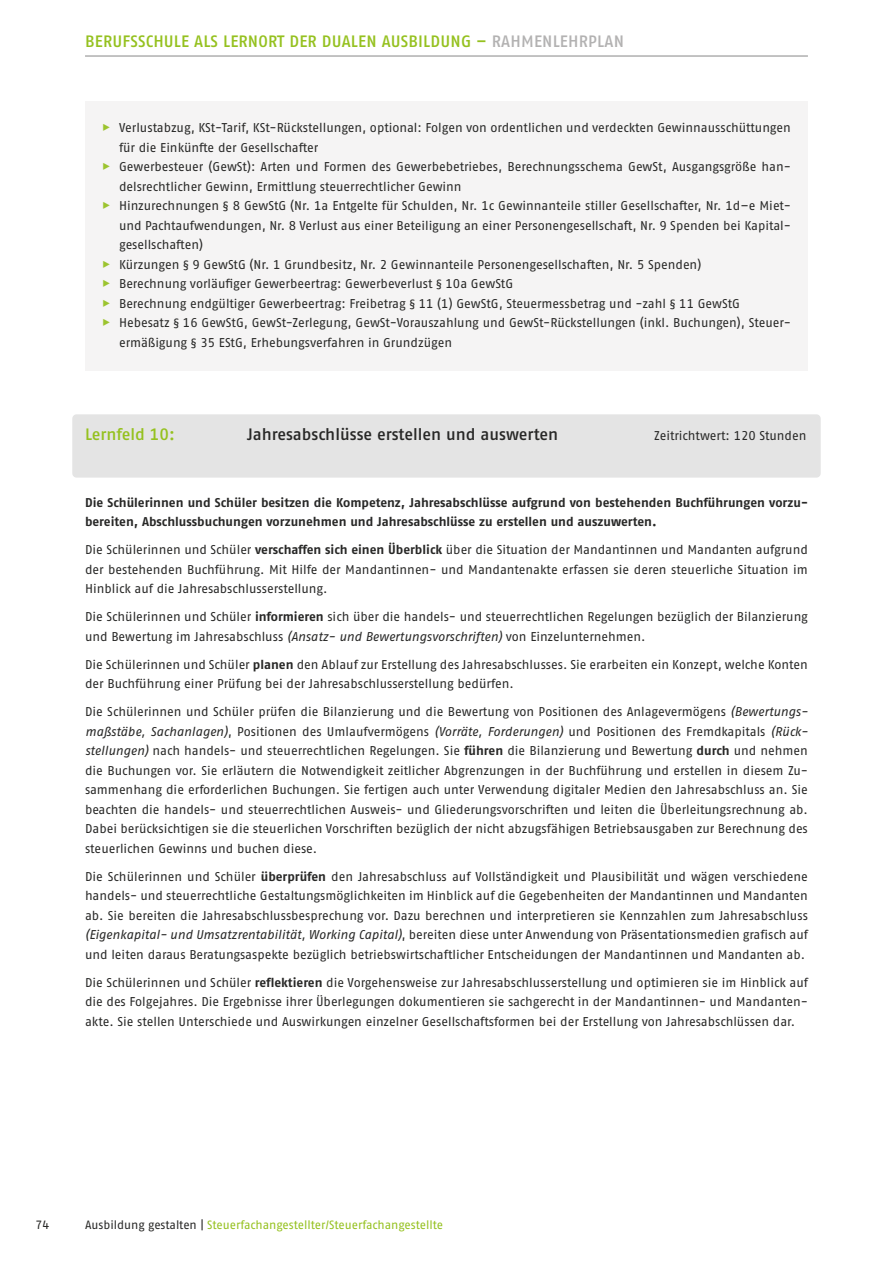
<style>
.page{position:relative;width:893px;height:1263px;background:#fff}
.page>*{position:absolute;margin:0;border:0;box-sizing:border-box;transform-origin:0 0}
.Lernfelder_Name_Lernfeld{font:500 16.5px "Fago Pro";letter-spacing:.01em;color:#95c11f}
.Lernfelder_Name_Lernfeld-2{font:500 16.5px "Fago Pro";letter-spacing:-.005em;color:#282827}
.Fliesstext_gesamt_id1952{font:12.75px/19.5px "Fago Pro";letter-spacing:-.005em;color:#282827}
.Fliesstext_gesamt_id1952-2{font:700 12.75px/19.5px "Fago Pro";color:#282827}
.Lernfelder_Name_Lernfeld-3{font:12.75px "Fago Pro";letter-spacing:-.005em;color:#282827}
.t1{font:12px "Fago Pro";letter-spacing:-.005em;color:#95c11f}
.t2{font:12px "Fago Pro";color:#282827}
.s1{color:#b3b2b2}
.s2{color:#9cc42e}
.s3{font-weight:700}
.s4{font-style:italic}
.s5{color:#282827}
</style>
<div class="page">
<hr style="left:85px;top:56px;width:723px;height:1px;background:#878787">
<div style="left:85px;top:101px;width:723px;height:75px;background:#f5f4f4"></div>
<div style="left:85px;top:140px;width:723px;height:75px;background:#f5f4f4"></div>
<div style="left:85px;top:179px;width:723px;height:94px;background:#f5f4f4"></div>
<div style="left:85px;top:257px;width:723px;height:55px;background:#f5f4f4"></div>
<div style="left:85px;top:296px;width:723px;height:75px;background:#f5f4f4"></div>
<div style="left:72px;top:414px;width:749px;height:64px;background:#e4e4e4;border-radius:4px"></div>
<p class="Lernfelder_Name_Lernfeld" style="left:85px;top:31px;width:540px">BERUFSSCHULE ALS LERNORT DER DUALEN AUSBILDUNG – <span class="s1">RAHMENLEHRPLAN</span></p>
<p class="Fliesstext_gesamt_id1952" style="left:119px;top:118px;width:673px;text-indent:-17px"><span class="s2">▶</span> Verlustabzug, KSt-Tarif, KSt-Rückstellungen, optional: Folgen von ordentlichen und verdeckten Gewinnausschüttungen für die Einkünfte der Gesellschafter</p>
<p class="Fliesstext_gesamt_id1952" style="left:119px;top:157px;width:673px;text-indent:-17px"><span class="s2">▶</span> Gewerbesteuer (GewSt): Arten und Formen des Gewerbebetriebes, Berechnungsschema GewSt, Ausgangsgröße han&shy;delsrechtlicher Gewinn, Ermittlung steuerrechtlicher Gewinn</p>
<p class="Fliesstext_gesamt_id1952" style="left:119px;top:196px;width:673px;text-align:justify;text-indent:-17px"><span class="s2">▶</span> Hinzurechnungen § 8 GewStG (Nr. 1a Entgelte für Schulden, Nr. 1c Gewinnanteile stiller Gesellschafter, Nr. 1d–e Miet&shy;und Pachtaufwendungen, Nr. 8 Verlust aus einer Beteiligung an einer Personengesellschaft, Nr. 9 Spenden bei Kapital&shy;gesellschaften)</p>
<p class="Fliesstext_gesamt_id1952" style="left:102px;top:255px;width:601px"><span class="s2">▶</span> Kürzungen § 9 GewStG (Nr. 1 Grundbesitz, Nr. 2 Gewinnanteile Personengesellschaften, Nr. 5 Spenden)</p>
<p class="Fliesstext_gesamt_id1952" style="left:102px;top:274px;width:413px"><span class="s2">▶</span> Berechnung vorläufiger Gewerbeertrag: Gewerbeverlust § 10a GewStG</p>
<p class="Fliesstext_gesamt_id1952" style="left:102px;top:294px;width:640px"><span class="s2">▶</span> Berechnung endgültiger Gewerbeertrag: Freibetrag § 11 (1) GewStG, Steuermessbetrag und -zahl § 11 GewStG</p>
<p class="Fliesstext_gesamt_id1952" style="left:119px;top:313px;width:673px;text-indent:-17px"><span class="s2">▶</span> Hebesatz § 16 GewStG, GewSt-Zerlegung, GewSt-Vorauszahlung und GewSt-Rückstellungen (inkl. Buchungen), Steuer&shy;ermäßigung § 35 EStG, Erhebungsverfahren in Grundzügen</p>
<p class="Lernfelder_Name_Lernfeld" style="left:85px;top:424px;width:91px">Lernfeld 10:</p>
<p class="Lernfelder_Name_Lernfeld-2" style="left:247px;top:424px;width:313px">Jahresabschlüsse erstellen und auswerten</p>
<p class="Lernfelder_Name_Lernfeld-3" style="left:654px;top:428px;width:154px">Zeitrichtwert: 120 Stunden</p>
<p class="Fliesstext_gesamt_id1952-2" style="left:85px;top:492px;width:724px">Die Schülerinnen und Schüler besitzen die Kompetenz, Jahresabschlüsse aufgrund von bestehenden Buchführungen vorzu&shy;bereiten, Abschlussbuchungen vorzunehmen und Jahresabschlüsse zu erstellen und auszuwerten.</p>
<p class="Fliesstext_gesamt_id1952" style="left:85px;top:540px;width:724px;text-align:justify">Die Schülerinnen und Schüler <span class="s3">verschaffen sich einen Überblick</span> über die Situation der Mandantinnen und Mandanten aufgrund der bestehenden Buchführung. Mit Hilfe der Mandantinnen- und Mandantenakte erfassen sie deren steuerliche Situation im Hinblick auf die Jahresabschlusserstellung.</p>
<p class="Fliesstext_gesamt_id1952" style="left:85px;top:607px;width:724px">Die Schülerinnen und Schüler <span class="s3">informieren</span> sich über die handels- und steuerrechtlichen Regelungen bezüglich der Bilanzierung und Bewertung im Jahresabschluss <span class="s4">(Ansatz- und Bewertungsvorschriften)</span> von Einzelunternehmen.</p>
<p class="Fliesstext_gesamt_id1952" style="left:85px;top:654px;width:724px">Die Schülerinnen und Schüler <span class="s3">planen</span> den Ablauf zur Erstellung des Jahresabschlusses. Sie erarbeiten ein Konzept, welche Konten der Buchführung einer Prüfung bei der Jahresabschlusserstellung bedürfen.</p>
<p class="Fliesstext_gesamt_id1952" style="left:85px;top:702px;width:724px;text-align:justify">Die Schülerinnen und Schüler prüfen die Bilanzierung und die Bewertung von Positionen des Anlagevermögens <span class="s4">(Bewertungs&shy;maßstäbe, Sachanlagen)</span>, Positionen des Umlaufvermögens <span class="s4">(Vorräte, Forderungen)</span> und Positionen des Fremdkapitals <span class="s4">(Rück&shy;stellungen)</span> nach handels- und steuerrechtlichen Regelungen. Sie <span class="s3">führen</span> die Bilanzierung und Bewertung <span class="s3">durch</span> und nehmen die Buchungen vor. Sie erläutern die Notwendigkeit zeitlicher Abgrenzungen in der Buchführung und erstellen in diesem Zu&shy;sammenhang die erforderlichen Buchungen. Sie fertigen auch unter Verwendung digitaler Medien den Jahresabschluss an. Sie beachten die handels- und steuerrechtlichen Ausweis- und Gliederungsvorschriften und leiten die Überleitungsrechnung ab.<br>Dabei berücksichtigen sie die steuerlichen Vorschriften bezüglich der nicht abzugsfähigen Betriebsausgaben zur Berechnung des steuerlichen Gewinns und buchen diese.</p>
<p class="Fliesstext_gesamt_id1952" style="left:85px;top:866px;width:724px;text-align:justify">Die Schülerinnen und Schüler <span class="s3">überprüfen</span> den Jahresabschluss auf Vollständigkeit und Plausibilität und wägen verschiedene handels- und steuerrechtliche Gestaltungsmöglichkeiten im Hinblick auf die Gegebenheiten der Mandantinnen und Mandanten ab. Sie bereiten die Jahresabschlussbesprechung vor. Dazu berechnen und interpretieren sie Kennzahlen zum Jahresabschluss <span class="s4">(Eigenkapital- und Umsatzrentabilität, Working Capital)</span>, bereiten diese unter Anwendung von Präsentationsmedien grafisch auf und leiten daraus Beratungsaspekte bezüglich betriebswirtschaftlicher Entscheidungen der Mandantinnen und Mandanten ab.</p>
<p class="Fliesstext_gesamt_id1952" style="left:85px;top:972px;width:724px;text-align:justify">Die Schülerinnen und Schüler <span class="s3">reflektieren</span> die Vorgehensweise zur Jahresabschlusserstellung und optimieren sie im Hinblick auf die des Folgejahres. Die Ergebnisse ihrer Überlegungen dokumentieren sie sachgerecht in der Mandantinnen- und Mandanten&shy;akte. Sie stellen Unterschiede und Auswirkungen einzelner Gesellschaftsformen bei der Erstellung von Jahresabschlüssen dar.</p>
<p class="t2" style="left:36px;top:1218px;width:15px">74</p>
<p class="t1" style="left:85px;top:1218px;width:360px"><span class="s5">Ausbildung gestalten |</span> Steuerfachangestellter/Steuerfachangestellte</p>
</div>
